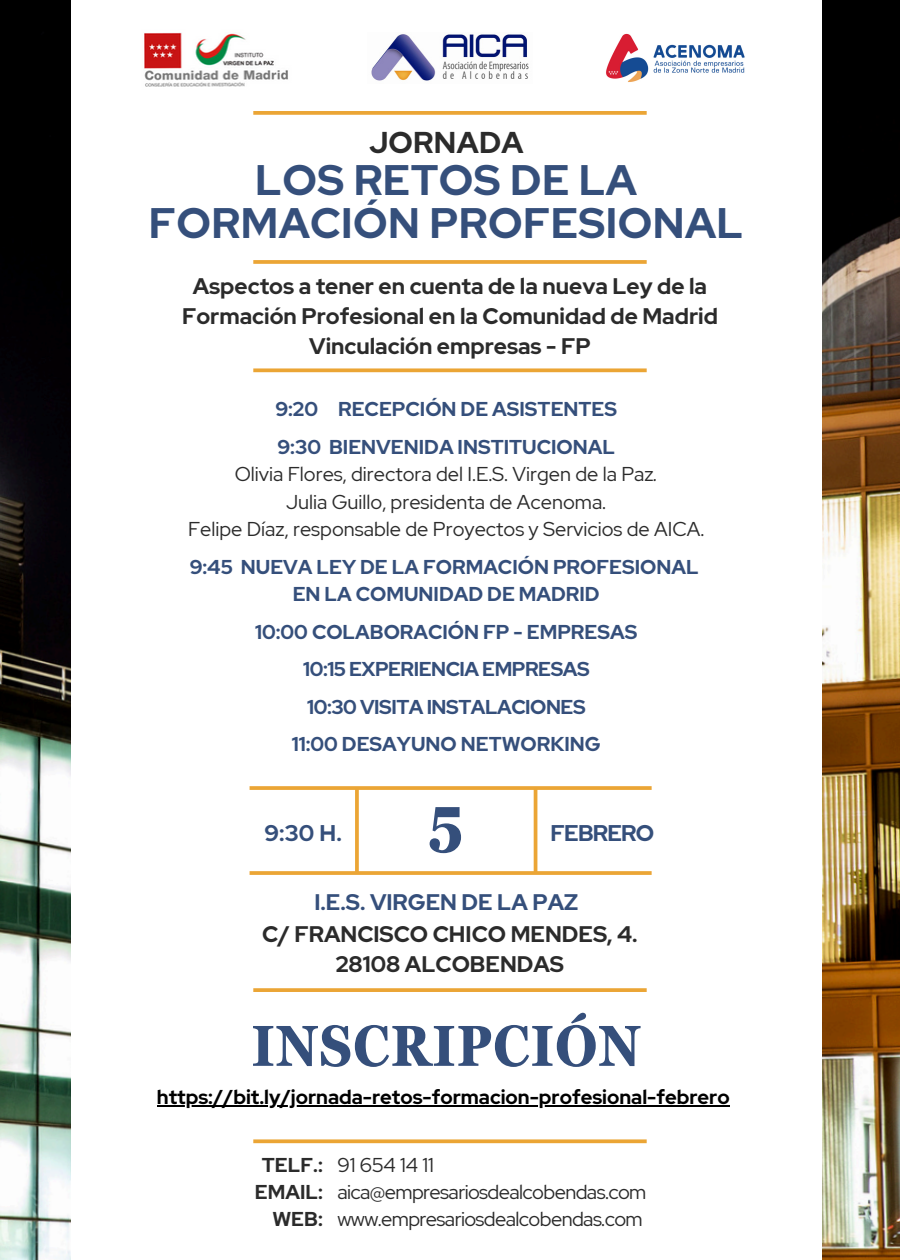
<style>
.page{position:relative;width:900px;height:1260px;background:#fff}
.page>*{position:absolute;margin:0;border:0;box-sizing:border-box;transform-origin:0 0}
.t1{font:700 condensed 65px "Georgia Pro";color:#354f7b}
.t2{font:700 condensed 57.5px "Georgia Pro";letter-spacing:.01em;color:#354f7b}
.t3{font:700 42.5px/43px "Red Hat Display";letter-spacing:.01em;color:#354f7b;text-align:center}
.t4{font:700 30px "Red Hat Display";letter-spacing:.01em;color:#2b2b2b}
.t5{font:700 22.75px "Red Hat Display";letter-spacing:-.035em;color:#354f7b}
.t6{font:700 22.5px/30px "Red Hat Display";color:#2b2b2b;text-align:center}
.t7{font:700 22.5px "Red Hat Display";color:#354f7b}
.t8{font:700 20px/27.5px "Red Hat Display";color:#354f7b;text-align:center}
.t9{font:20px "Red Hat Display";color:#2b2b2b}
.t10{font:20px "Red Hat Display";letter-spacing:-.03em;color:#2b2b2b}
.t11{font:700 20px "Red Hat Display";color:#000}
.t12{font:700 20px "Red Hat Display";letter-spacing:-.025em;color:#354f7b}
.t13{font:700 20px/26.8px "Red Hat Display";color:#2b2b2b;text-align:right}
.s1{font-style:italic}
</style>
<div class="page">
<img style="left:0;top:0;width:900px;height:1260px">
<div style="left:71px;top:0;width:751px;height:1260px;background:#fff"></div>
<svg style="left:253px;top:111px;width:394px;height:4px;background:#ecaa41"></svg>
<svg style="left:253px;top:260px;width:394px;height:4px;background:#ecaa41"></svg>
<svg style="left:253px;top:368px;width:394px;height:4px;background:#edaf4c"></svg>
<svg style="left:250px;top:871px;width:402px;height:4px;background:#ebaa41"></svg>
<svg style="left:355px;top:790px;width:4px;height:83px"></svg>
<hr style="left:534px;top:788px;width:3px;height:85px;background:#eba535">
<svg style="left:253px;top:988px;width:394px;height:4px;background:#ecaa41"></svg>
<svg style="left:253px;top:1139px;width:394px;height:4px;background:#edae4b"></svg>
<img style="left:371px;top:34px;width:158px;height:47px">
<svg style="left:250px;top:786px;width:402px;height:4px;background:#ecaa41"></svg>
<img style="left:144px;top:32px;width:144px;height:55px">
<img style="left:606px;top:33px;width:139px;height:49px">
<hr style="left:157px;top:1105px;width:573px;height:2px;background:#000">
<h5 class="t4" style="left:369px;top:123px;width:156px">JORNADA</h5>
<h5 class="t3" style="left:149px;top:158px;width:596px">LOS RETOS DE LA<br>FORMACIÓN PROFESIONAL</h5>
<h5 class="t6" style="left:182px;top:271px;width:537px">Aspectos a tener en cuenta de la nueva Ley de la<br>Formación Profesional en la Comunidad de Madrid<br>Vinculación empresas - FP</h5>
<p class="t8" style="left:275px;top:395px;width:343px">9:20 RECEPCIÓN DE ASISTENTES</p>
<p class="t8" style="left:278px;top:433px;width:339px">9:30 BIENVENIDA INSTITUCIONAL</p>
<p class="t9" style="left:235px;top:461px;width:424px">Olivia Flores, directora del I.E.S. Virgen de la Paz<span class="s1">.</span></p>
<p class="t9" style="left:286px;top:488px;width:322px">Julia Guillo, presidenta de Acenoma.</p>
<h2 class="t9" style="left:188px;top:516px;width:518px">Felipe Díaz, responsable de Proyectos y Servicios de AICA.</h2>
<p class="t8" style="left:190px;top:553px;width:510px">9:45 NUEVA LEY DE LA FORMACIÓN PROFESIONAL<br>EN LA COMUNIDAD DE MADRID</p>
<h4 class="t8" style="left:255px;top:618px;width:384px">10:00 COLABORACIÓN FP - EMPRESAS</h4>
<p class="t12" style="left:303px;top:656px;width:288px">10:15 EXPERIENCIA EMPRESAS</p>
<h5 class="t12" style="left:307px;top:693px;width:280px">10:30 VISITA INSTALACIONES</h5>
<p class="t8" style="left:292px;top:730px;width:310px">11:00 DESAYUNO NETWORKING</p>
<p class="t5" style="left:264px;top:818px;width:79px">9:30 H.</p>
<p class="t1" style="left:427px;top:793px;width:40px">5</p>
<p class="t5" style="left:551px;top:818px;width:105px">FEBRERO</p>
<p class="t7" style="left:314px;top:887px;width:265px">I.E.S. VIRGEN DE LA PAZ</p>
<h5 class="t6" style="left:262px;top:919px;width:377px">C/ FRANCISCO CHICO MENDES, 4.<br>28108 ALCOBENDAS</h5>
<h5 class="t2" style="left:251px;top:1013px;width:391px">INSCRIPCIÓN</h5>
<h3 class="t11" style="left:157px;top:1083px;width:574px">https://bit.ly/jornada-retos-formacion-profesional-febrero</h3>
<h5 class="t13" style="left:255px;top:1152px;width:70px">TELF.:<br>EMAIL:<br>WEB:</h5>
<p class="t9" style="left:337px;top:1152px;width:98px">91 654 14 11</p>
<p class="t10" style="left:337px;top:1179px;width:310px">aica@empresariosdealcobendas.com</p>
<p class="t10" style="left:337px;top:1205px;width:307px">www.empresariosdealcobendas.com</p>
</div>
